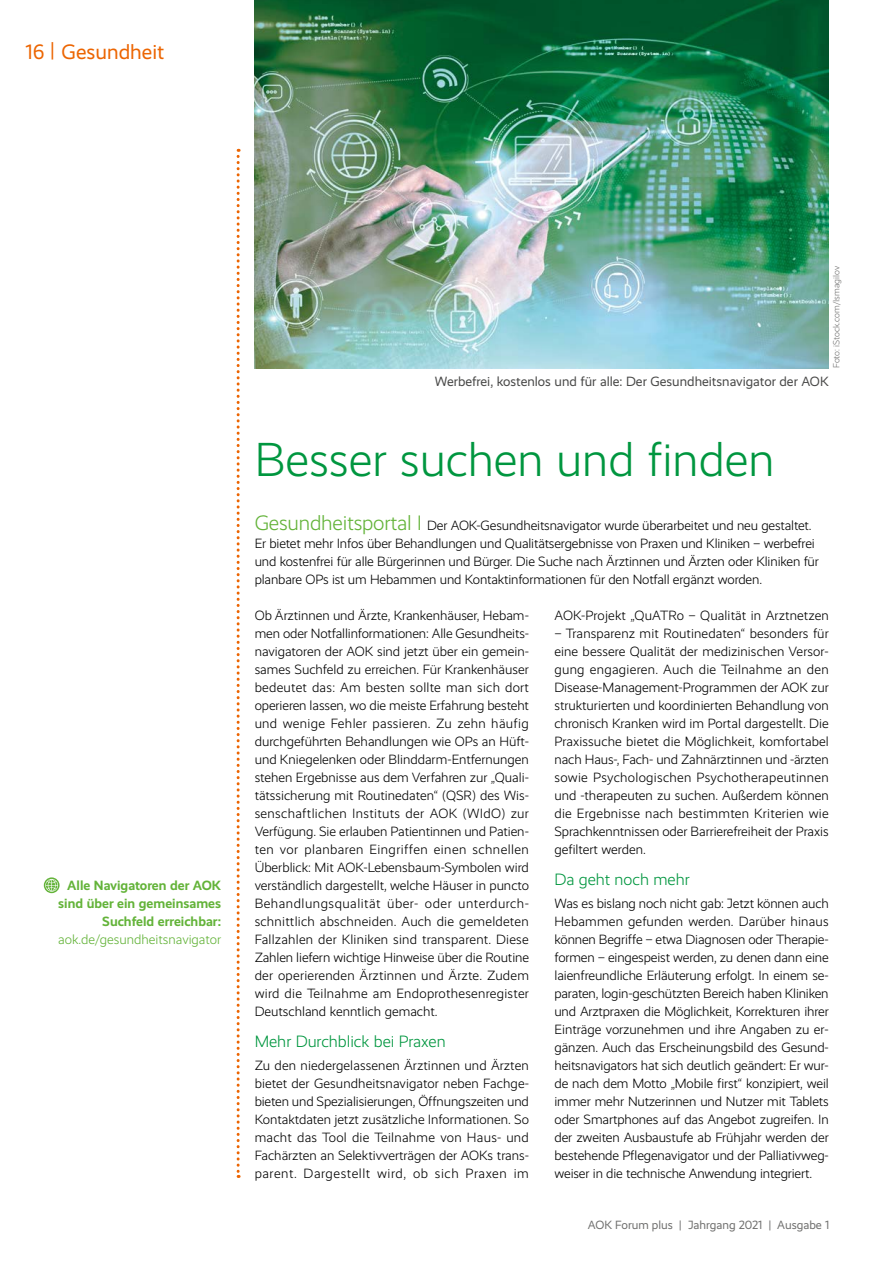
<style>
.page{position:relative;width:893px;height:1263px;background:#fff}
.page>*{position:absolute;margin:0;border:0;box-sizing:border-box;transform-origin:0 0}
.H2_-_Headline_B_32pt{font:300 48px "Realist";color:#00963f}
.H1_-_Rubrik_plus{font:21px "Realist";color:#ec6502}
.H3_-_SUBHEAD_11pt{font:300 16.5px "Realist";color:#00963f}
.P_copy{font:300 13.5px/18px "Realist";color:#000;text-align:justify}
.P_-_ANLAUF{font:300 13.5px/18px "Realist";letter-spacing:-.01em;color:#000}
.P_-_Link_grün{font:700 13.5px/18px "Realist";color:#63b339;text-align:right}
.t1{font:13.5px "Realist";color:#494948}
.t2{font:12px "Realist";color:#6f6f6e}
.t3{font:300 9px "Realist";color:#6f6f6e}
.s1{font-weight:300}
.s2{font-size:21px;color:#63b339}
</style>
<div class="page">
<svg style="left:237px;top:149px;width:3px;height:1029px"></svg>
<img style="left:255px;top:0;width:574px;height:368px">
<svg style="left:44px;top:877px;width:16px;height:16px"></svg>
<svg style="left:45px;top:879px;width:13px;height:13px"></svg>
<h1 class="H1_-_Rubrik_plus" style="left:26px;top:40px;width:140px">16 | Gesundheit</h1>
<p class="P_-_Link_grün" style="left:58px;top:876px;width:164px">Alle Navigatoren der AOK sind über ein gemeinsames<br>Suchfeld erreichbar: <span class="s1">aok.de/gesundheitsnavigator</span></p>
<p class="t3" style="left:831px;top:368px;width:104px;rotate:-90deg">Foto: iStock.com/Ismagilov</p>
<p class="t1" style="left:435px;top:374px;width:395px">Werbefrei, kostenlos und für alle: Der Gesundheitsnavigator der AOK</p>
<h2 class="H2_-_Headline_B_32pt" style="left:255px;top:433px;width:521px">Besser suchen und finden</h2>
<p class="P_-_ANLAUF" style="left:255px;top:517px;width:566px"><span class="s2">Gesundheitsportal I</span> Der AOK-Gesundheitsnavigator wurde überarbeitet und neu gestaltet.<br>Er bietet mehr Infos über Behandlungen und Qualitätsergebnisse von Praxen und Kliniken – werbefrei und kostenfrei für alle Bürgerinnen und Bürger. Die Suche nach Ärztinnen und Ärzten oder Kliniken für planbare OPs ist um Hebammen und Kontaktinformationen für den Notfall ergänzt worden.</p>
<p class="P_copy" style="left:255px;top:607px;width:276px">Ob Ärztinnen und Ärzte, Krankenhäuser, Hebam&shy;men oder Notfallinformationen: Alle Gesundheits&shy;navigatoren der AOK sind jetzt über ein gemein&shy;sames Suchfeld zu erreichen. Für Krankenhäuser bedeutet das: Am besten sollte man sich dort operieren lassen, wo die meiste Erfahrung besteht und wenige Fehler passieren. Zu zehn häufig durchgeführten Behandlungen wie OPs an Hüft&shy;und Kniegelenken oder Blinddarm-Entfernungen stehen Ergebnisse aus dem Verfahren zur „Quali&shy;tätssicherung mit Routinedaten“ (QSR) des Wis&shy;senschaftlichen Instituts der AOK (WIdO) zur Verfügung. Sie erlauben Patientinnen und Patien&shy;ten vor planbaren Eingriffen einen schnellen Überblick: Mit AOK-Lebensbaum-Symbolen wird verständlich dargestellt, welche Häuser in puncto Behandlungsqualität über- oder unterdurch&shy;schnittlich abschneiden. Auch die gemeldeten Fallzahlen der Kliniken sind transparent. Diese Zahlen liefern wichtige Hinweise über die Routine der operierenden Ärztinnen und Ärzte. Zudem wird die Teilnahme am Endoprothesenregister Deutschland kenntlich gemacht.</p>
<h3 class="H3_-_SUBHEAD_11pt" style="left:255px;top:1032px;width:193px">Mehr Durchblick bei Praxen</h3>
<p class="P_copy" style="left:255px;top:1057px;width:276px">Zu den niedergelassenen Ärztinnen und Ärzten bietet der Gesundheitsnavigator neben Fachge&shy;bieten und Spezialisierungen, Öffnungszeiten und Kontaktdaten jetzt zusätzliche Informationen. So macht das Tool die Teilnahme von Haus- und Fachärzten an Selektivverträgen der AOKs trans&shy;parent. Dargestellt wird, ob sich Praxen im</p>
<p class="P_copy" style="left:554px;top:607px;width:276px">AOK-Projekt „QuATRo – Qualität in Arztnetzen</p>
<p class="P_copy" style="left:554px;top:625px;width:276px">– Transparenz mit Routinedaten“ besonders für eine bessere Qualität der medizinischen Versor&shy;gung engagieren. Auch die Teilnahme an den Disease-Management-Programmen der AOK zur strukturierten und koordinierten Behandlung von chronisch Kranken wird im Portal dargestellt. Die Praxissuche bietet die Möglichkeit, komfortabel nach Haus-, Fach- und Zahnärztinnen und -ärzten sowie Psychologischen Psychotherapeutinnen und -therapeuten zu suchen. Außerdem können die Ergebnisse nach bestimmten Kriterien wie Sprachkenntnissen oder Barrierefreiheit der Praxis gefiltert werden.</p>
<h3 class="H3_-_SUBHEAD_11pt" style="left:554px;top:870px;width:137px">Da geht noch mehr</h3>
<p class="P_copy" style="left:554px;top:895px;width:276px">Was es bislang noch nicht gab: Jetzt können auch Hebammen gefunden werden. Darüber hinaus können Begriffe – etwa Diagnosen oder Therapie&shy;formen – eingespeist werden, zu denen dann eine laienfreundliche Erläuterung erfolgt. In einem se&shy;paraten, login-geschützten Bereich haben Kliniken und Arztpraxen die Möglichkeit, Korrekturen ihrer Einträge vorzunehmen und ihre Angaben zu er&shy;gänzen. Auch das Erscheinungsbild des Gesund&shy;heitsnavigators hat sich deutlich geändert: Er wur&shy;de nach dem Motto „Mobile first“ konzipiert, weil immer mehr Nutzerinnen und Nutzer mit Tablets oder Smartphones auf das Angebot zugreifen. In der zweiten Ausbaustufe ab Frühjahr werden der bestehende Pflegenavigator und der Palliativweg&shy;weiser in die technische Anwendung integriert.</p>
<p class="t2" style="left:588px;top:1218px;width:243px">AOK Forum plus | Jahrgang 2021 | Ausgabe 1</p>
</div>
